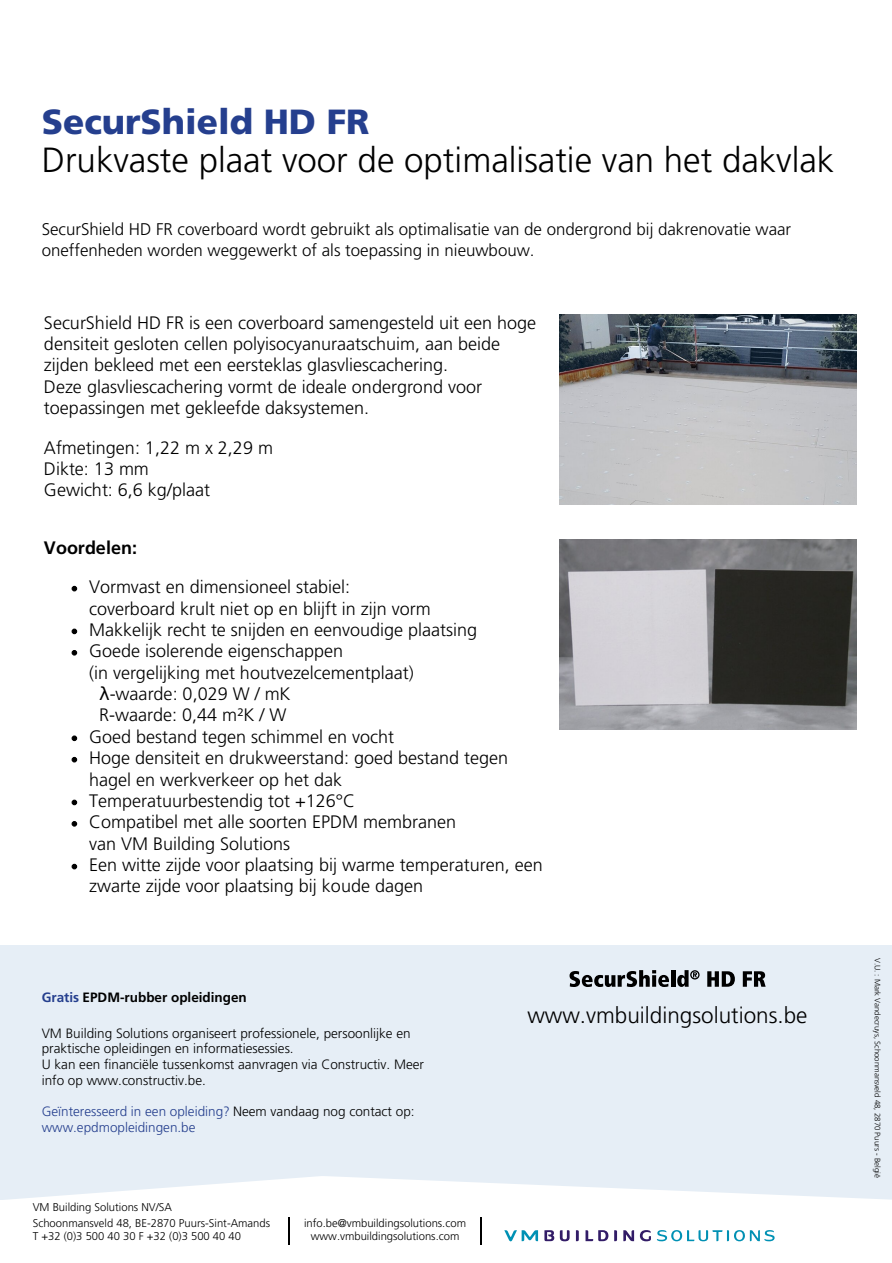
<style>
.page{position:relative;width:892px;height:1263px;background:#fff}
.page>*{position:absolute;margin:0;border:0;box-sizing:border-box;transform-origin:0 0}
.t1{font:300 34.8px "Frutiger LT Std";color:#000}
.t2{font:900 34.8px "Frutiger LT Std";color:#253f8e}
.t3{font:300 22.5px "Frutiger LT Std";color:#000}
.t4{font:300 18px/21.3px "Frutiger LT Std";color:#000}
.t5{font:700 18px "Frutiger LT Std";color:#000}
.t6{font:300 16.8px/20.2px "Frutiger LT Std";color:#000}
.t7{font:300 13.5px/15.8px "Frutiger LT Std";color:#000}
.t8{font:300 13.5px/15.8px "Frutiger LT Std";color:#253f8e}
.t9{font:700 13.5px "Frutiger LT Std";color:#000}
.t10{font:300 11.25px/15.8px "Frutiger LT Std";color:#000}
.t11{font:300 7.8px "Frutiger LT Std";color:#000}
.s1{font-family:"DejaVu Sans";font-weight:400}
.s2{color:#253f8e}
.s3{color:#000}
</style>
<div class="page">
<svg style="left:288px;top:1217px;width:1px;height:27px"></svg>
<hr style="left:480px;top:1217px;width:2px;height:27px;background:#000">
<svg style="left:560px;top:1230px;width:9px;height:11px"></svg>
<svg style="left:585px;top:1230px;width:23px;height:11px"></svg>
<svg style="left:544px;top:1230px;width:10px;height:11px"></svg>
<svg style="left:614px;top:1230px;width:3px;height:11px"></svg>
<svg style="left:576px;top:1230px;width:2px;height:11px"></svg>
<svg style="left:623px;top:1230px;width:11px;height:11px"></svg>
<svg style="left:640px;top:1230px;width:11px;height:11px"></svg>
<svg style="left:657px;top:1230px;width:117px;height:11px"></svg>
<svg style="left:504px;top:1230px;width:34px;height:11px"></svg>
<img style="left:559px;top:314px;width:297px;height:190px">
<svg style="left:72px;top:586px;width:5px;height:5px"></svg>
<svg style="left:72px;top:628px;width:5px;height:6px"></svg>
<svg style="left:72px;top:650px;width:5px;height:5px"></svg>
<svg style="left:72px;top:735px;width:5px;height:6px"></svg>
<svg style="left:72px;top:757px;width:5px;height:5px"></svg>
<svg style="left:72px;top:799px;width:5px;height:6px"></svg>
<svg style="left:72px;top:821px;width:5px;height:5px"></svg>
<svg style="left:72px;top:864px;width:5px;height:5px"></svg>
<img style="left:559px;top:539px;width:297px;height:190px">
<div style="left:0;top:945px;width:891px;height:254px;background:#e6eef6"></div>
<svg style="left:569px;top:970px;width:100px;height:17px"></svg>
<hr style="left:671px;top:970px;width:4px;height:16px;background:#000">
<svg style="left:677px;top:970px;width:22px;height:17px"></svg>
<svg style="left:707px;top:971px;width:27px;height:15px"></svg>
<svg style="left:742px;top:971px;width:23px;height:15px"></svg>
<svg style="left:0;top:1176px;width:891px;height:24px"></svg>
<h1 class="t2" style="left:42px;top:102px;width:329px">SecurShield HD FR</h1>
<h1 class="t1" style="left:42px;top:146px;width:794px">Drukvaste plaat voor de optimalisatie van het dakvlak</h1>
<p class="t6" style="left:42px;top:221px;width:751px">SecurShield HD FR coverboard wordt gebruikt als optimalisatie van de ondergrond bij dakrenovatie waar oneffenheden worden weggewerkt of als toepassing in nieuwbouw.</p>
<p class="t4" style="left:44px;top:313px;width:493px">SecurShield HD FR is een coverboard samengesteld uit een hoge densiteit gesloten cellen polyisocyanuraatschuim, aan beide zijden bekleed met een eersteklas glasvliescachering.<br>Deze glasvliescachering vormt de ideale ondergrond voor toepassingen met gekleefde daksystemen.</p>
<p class="t4" style="left:44px;top:438px;width:230px">Afmetingen: 1,22 m x 2,29 m<br>Dikte: 13 mm<br>Gewicht: 6,6 kg/plaat</p>
<p class="t5" style="left:44px;top:540px;width:94px">Voordelen:</p>
<p class="t4" style="left:89px;top:577px;width:262px">Vormvast en dimensioneel stabiel:</p>
<p class="t4" style="left:89px;top:599px;width:343px">coverboard krult niet op en blijft in zijn vorm</p>
<p class="t4" style="left:89px;top:620px;width:389px">Makkelijk recht te snijden en eenvoudige plaatsing</p>
<p class="t4" style="left:89px;top:642px;width:256px">Goede isolerende eigenschappen</p>
<p class="t4" style="left:89px;top:663px;width:326px">(in vergelijking met houtvezelcementplaat)</p>
<p class="t4" style="left:99px;top:684px;width:193px"><span class="s1">λ</span>-waarde: 0,029 W / mK</p>
<p class="t4" style="left:99px;top:706px;width:189px">R-waarde: 0,44 m²K / W</p>
<p class="t4" style="left:89px;top:727px;width:306px">Goed bestand tegen schimmel en vocht</p>
<p class="t4" style="left:89px;top:748px;width:420px">Hoge densiteit en drukweerstand: goed bestand tegen</p>
<p class="t4" style="left:89px;top:770px;width:254px">hagel en werkverkeer op het dak</p>
<p class="t4" style="left:89px;top:791px;width:267px">Temperatuurbestendig tot +126°C</p>
<p class="t4" style="left:89px;top:813px;width:368px">Compatibel met alle soorten EPDM membranen</p>
<p class="t4" style="left:89px;top:834px;width:202px">van VM Building Solutions</p>
<p class="t4" style="left:89px;top:855px;width:455px">Een witte zijde voor plaatsing bij warme temperaturen, een</p>
<p class="t4" style="left:89px;top:877px;width:335px">zwarte zijde voor plaatsing bij koude dagen</p>
<p class="t9" style="left:42px;top:991px;width:207px"><span class="s2">Gratis</span> EPDM-rubber opleidingen</p>
<p class="t7" style="left:42px;top:1026px;width:384px">VM Building Solutions organiseert professionele, persoonlijke en praktische opleidingen en informatiesessies.<br>U kan een financiële tussenkomst aanvragen via Constructiv. Meer info op www.constructiv.be.</p>
<p class="t8" style="left:42px;top:1105px;width:374px">Geïnteresseerd in een opleiding? <span class="s3">Neem vandaag nog contact op: </span>www.epdmopleidingen.be</p>
<p class="t10" style="left:33px;top:1200px;width:239px">VM Building Solutions NV/SA<br>Schoonmansveld 48, BE-2870 Puurs-Sint-Amands</p>
<p class="t10" style="left:33px;top:1229px;width:210px">T +32 (0)3 500 40 30 F +32 (0)3 500 40 40</p>
<p class="t10" style="left:304px;top:1217px;width:163px;line-height:13.5px;text-align:center">info.be@vmbuildingsolutions.com www.vmbuildingsolutions.com</p>
<p class="t3" style="left:527px;top:1006px;width:281px">www.vmbuildingsolutions.be</p>
<p class="t11" style="left:880px;top:957px;width:222px;rotate:90deg">V.U. : Mark Vandecruys, Schoonmansveld 48, 2870 Puurs - België</p>
</div>
